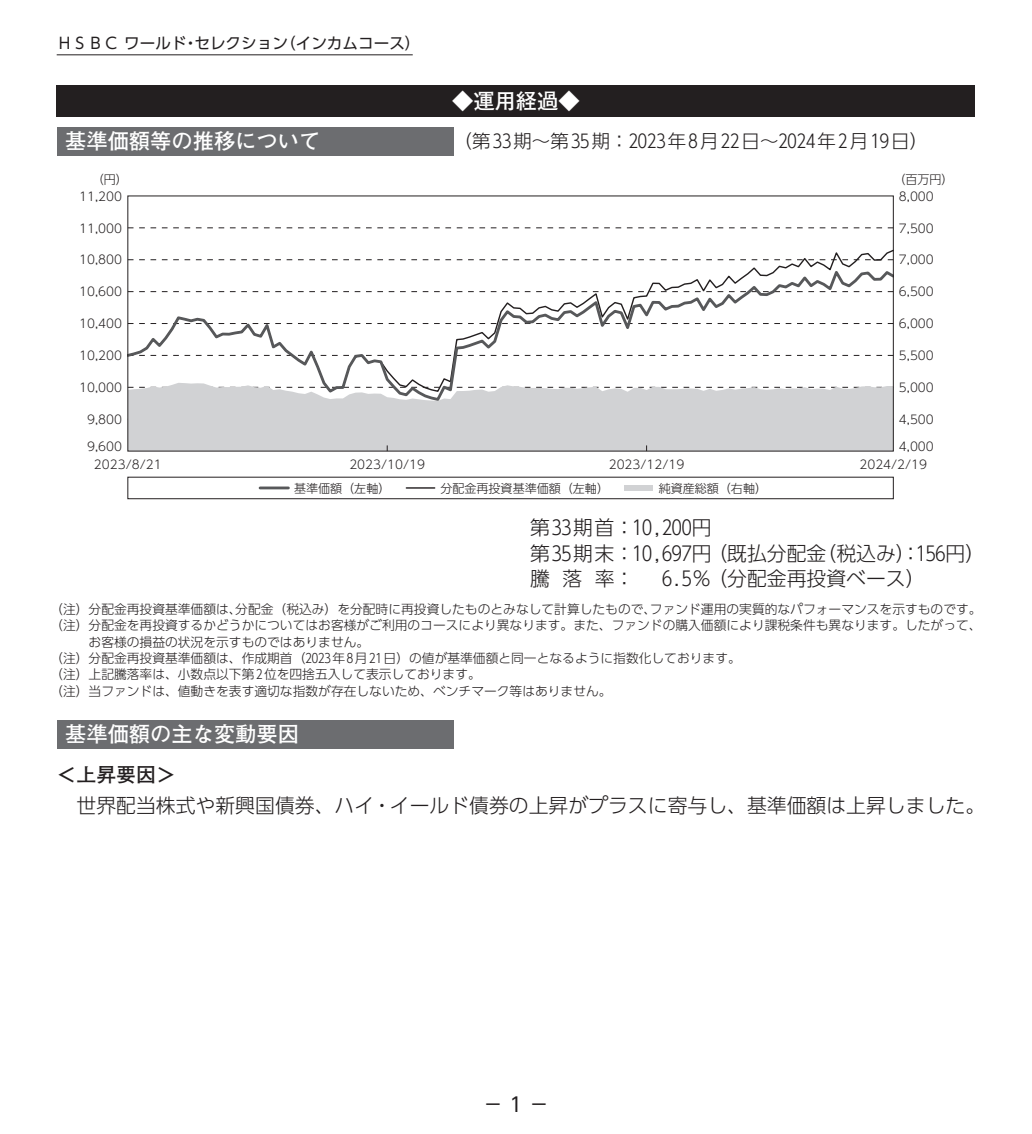
<style>
.page{position:relative;width:1032px;height:1134px;background:#fff}
.page>*{position:absolute;margin:0;border:0;box-sizing:border-box;transform-origin:0 0}
.t1{font:700 21.2px "Futo Go B101 Pro";color:#fff}
.t2{font:300 19.8px/25.6px "UD Shin Go Pro";color:#231f20}
.t3{font:700 19.8px "Futo Go B101 Pro";color:#231f20}
.t4{font:19.8px "UD Shin Go Pro";color:#231f20}
.t5{font:300 18.4px "UD Shin Go Pro";letter-spacing:.125em;color:#231f20}
.t6{font:15.6px "UD Shin Go Pro";color:#231f20}
.t7{font:300 12.8px "UD Shin Go Pro";color:#231f20}
.t8{font:300 12px "UD Shin Go Pro";color:#231f20}
</style>
<div class="page">
<div style="left:57px;top:85px;width:918px;height:31px;background:#231f20"></div>
<div style="left:57px;top:127px;width:397px;height:28px;background:#6c6d70"></div>
<div style="left:625px;top:485px;width:28px;height:6px;background:#d1d2d4"></div>
<hr style="left:260px;top:486px;width:28px;height:3px;background:#57585a">
<hr style="left:406px;top:487px;width:29px;height:2px;background:#231f20">
<div style="left:128px;top:477px;width:765px;height:22px;border:1px solid #231f20"></div>
<svg style="left:130px;top:227px;width:761px;height:1px"></svg>
<div style="left:130px;top:403px;width:761px;height:46px;background:#d1d2d4"></div>
<svg style="left:130px;top:250px;width:761px;height:16px"></svg>
<svg style="left:130px;top:266px;width:761px;height:137px"></svg>
<div style="left:57px;top:720px;width:397px;height:28px;background:#6c6d70"></div>
<hr style="left:57px;top:54px;width:356px;height:1px;background:#231f20">
<p class="t6" style="left:57px;top:31px;width:365px">ＨＳＢＣ ワールド・セレクション（インカムコース）</p>
<h1 class="t1" style="left:452px;top:84px;width:129px">◆運用経過◆</h1>
<h1 class="t1" style="left:65px;top:124px;width:257px">基準価額等の推移について</h1>
<h3 class="t5" style="left:454px;top:126px;width:476px">（第33期～第35期：2023年8月22日～2024年2月19日）</h3>
<p class="t8" style="left:92px;top:170px;width:38px">（円）</p>
<p class="t8" style="left:893px;top:170px;width:62px">（百万円）</p>
<p class="t8" style="left:79px;top:186px;width:44px">11,200</p>
<p class="t8" style="left:899px;top:186px;width:36px">8,000</p>
<p class="t8" style="left:79px;top:218px;width:44px">11,000</p>
<p class="t8" style="left:899px;top:218px;width:36px">7,500</p>
<p class="t8" style="left:79px;top:250px;width:44px">10,800</p>
<p class="t8" style="left:899px;top:250px;width:36px">7,000</p>
<p class="t8" style="left:79px;top:282px;width:44px">10,600</p>
<p class="t8" style="left:899px;top:282px;width:36px">6,500</p>
<p class="t8" style="left:79px;top:314px;width:44px">10,400</p>
<p class="t8" style="left:899px;top:314px;width:36px">6,000</p>
<p class="t8" style="left:79px;top:346px;width:44px">10,200</p>
<p class="t8" style="left:899px;top:346px;width:36px">5,500</p>
<p class="t8" style="left:79px;top:378px;width:44px">10,000</p>
<p class="t8" style="left:899px;top:378px;width:36px">5,000</p>
<p class="t8" style="left:87px;top:410px;width:36px">9,800</p>
<p class="t8" style="left:899px;top:410px;width:36px">4,500</p>
<p class="t8" style="left:87px;top:437px;width:36px">9,600</p>
<p class="t8" style="left:899px;top:437px;width:36px">4,000</p>
<p class="t8" style="left:94px;top:455px;width:69px">2023/8/21</p>
<p class="t8" style="left:349px;top:455px;width:77px">2023/10/19</p>
<p class="t8" style="left:609px;top:455px;width:77px">2023/12/19</p>
<p class="t8" style="left:859px;top:455px;width:69px">2024/2/19</p>
<p class="t8" style="left:294px;top:478px;width:98px">基準価額（左軸）</p>
<p class="t8" style="left:440px;top:478px;width:170px">分配金再投資基準価額（左軸）</p>
<p class="t8" style="left:659px;top:478px;width:110px">純資産総額（右軸）</p>
<h2 class="t2" style="left:530px;top:514px;width:456px">第33期首：10,200円<br>第35期末：10,697円（既払分配金（税込み）：156円）騰落率：</h2>
<h2 class="t2" style="left:662px;top:565px;width:265px">6.5％（分配金再投資ベース）</h2>
<p class="t7" style="left:50px;top:599px;width:933px">（注）分配金再投資基準価額は、分配金（税込み）を分配時に再投資したものとみなして計算したもので、ファンド運用の実質的なパフォーマンスを示すものです。</p>
<p class="t7" style="left:50px;top:615px;width:933px">（注）分配金を再投資するかどうかについてはお客様がご利用のコースにより異なります。また、ファンドの購入価額により課税条件も異なります。したがって、</p>
<p class="t7" style="left:89px;top:631px;width:282px">お客様の損益の状況を示すものではありません。</p>
<p class="t7" style="left:50px;top:648px;width:692px">（注）分配金再投資基準価額は、作成期首（2023年8月21日）の値が基準価額と同一となるように指数化しております。</p>
<p class="t7" style="left:50px;top:664px;width:432px">（注）上記騰落率は、小数点以下第2位を四捨五入して表示しております。</p>
<p class="t7" style="left:50px;top:680px;width:563px">（注）当ファンドは、値動きを表す適切な指数が存在しないため、ベンチマーク等はありません。</p>
<h1 class="t1" style="left:65px;top:717px;width:235px">基準価額の主な変動要因</h1>
<h2 class="t3" style="left:57px;top:759px;width:121px">＜上昇要因＞</h2>
<h2 class="t2" style="left:77px;top:792px;width:910px">世界配当株式や新興国債券、ハイ・イールド債券の上昇がプラスに寄与し、基準価額は上昇しました。</h2>
<h2 class="t4" style="left:483px;top:1088px;width:67px">－ 1 －</h2>
</div>
